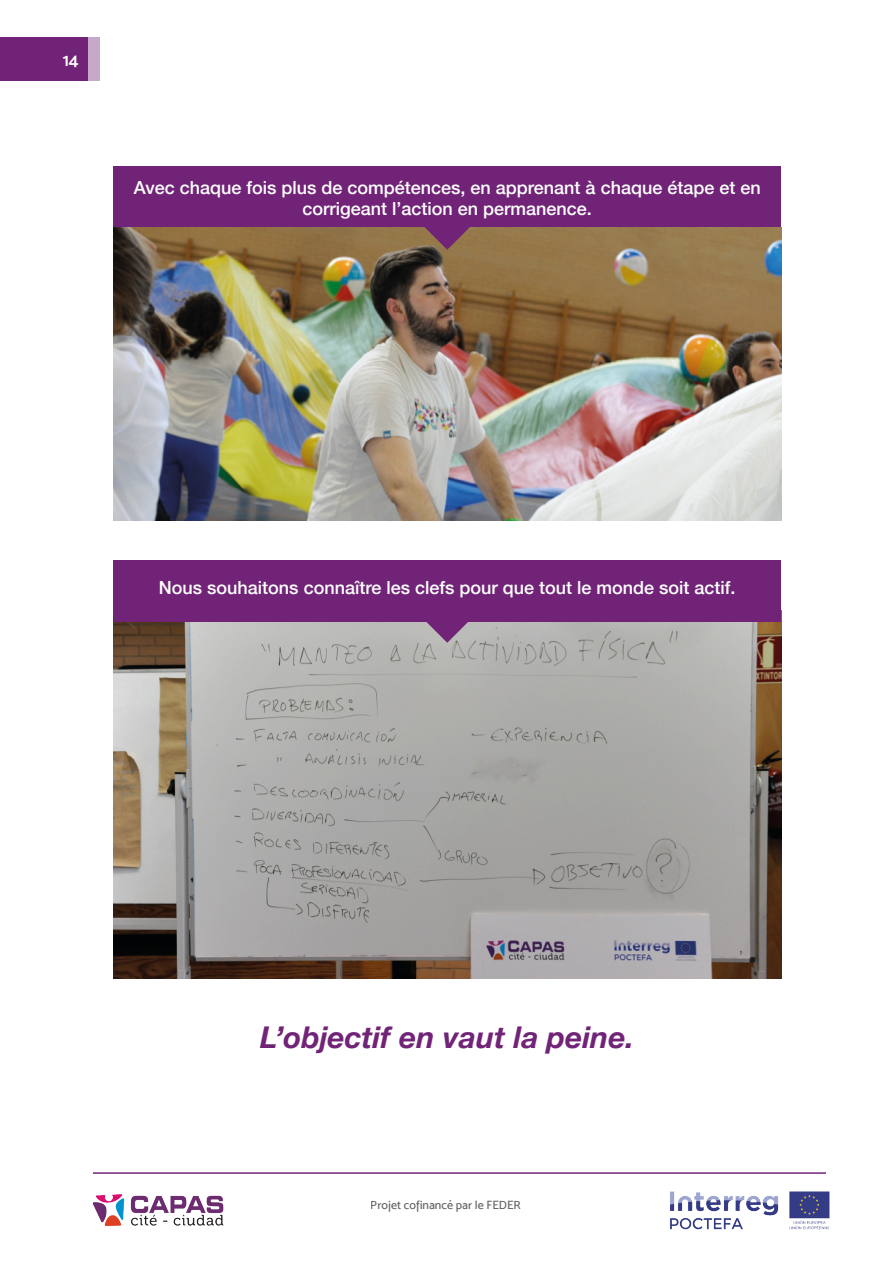
<style>
.page{position:relative;width:893px;height:1263px;background:#fff}
.page>*{position:absolute;margin:0;border:0;box-sizing:border-box;transform-origin:0 0}
.t1{font:italic 700 30px "Helvetica Neue";color:#712477}
.t2{font:500 18px/21.6px "Helvetica Neue";color:#fff;text-align:center}
.t3{font:18px "Mosk Semi Bold 600";color:#fff}
.t4{font:12px "Mosk Medium 500";color:#1d1d1b}
</style>
<div class="page">
<div style="left:0;top:38px;width:99px;height:43px;background:linear-gradient(to bottom,#c6a8c9,#c6a8c9)"></div>
<div style="left:0;top:38px;width:87px;height:43px;background:#712477"></div>
<img style="left:92px;top:1194px;width:132px;height:32px">
<img style="left:670px;top:1191px;width:160px;height:39px">
<hr style="left:93px;top:1172px;width:733px;height:2px;background:#712477">
<div style="left:113px;top:166px;width:668px;height:61px;background:#712477"></div>
<img style="left:113px;top:227px;width:668px;height:294px">
<img style="left:113px;top:622px;width:668px;height:356px">
<svg style="left:424px;top:227px;width:47px;height:23px"></svg>
<div style="left:113px;top:560px;width:668px;height:62px;background:#712477"></div>
<svg style="left:424px;top:622px;width:47px;height:21px"></svg>
<p class="t3" style="left:63px;top:49px;width:18px">14</p>
<p class="t2" style="left:134px;top:175px;width:628px">Avec chaque fois plus de compétences, en apprenant à chaque étape et en corrigeant l’action en permanence.</p>
<p class="t2" style="left:159px;top:575px;width:578px">Nous souhaitons connaître les clefs pour que tout le monde soit actif.</p>
<p class="t1" style="left:260px;top:1014px;width:375px">L’objectif en vaut la peine.</p>
<p class="t4" style="left:371px;top:1198px;width:152px">Projet cofinancé par le FEDER</p>
</div>
